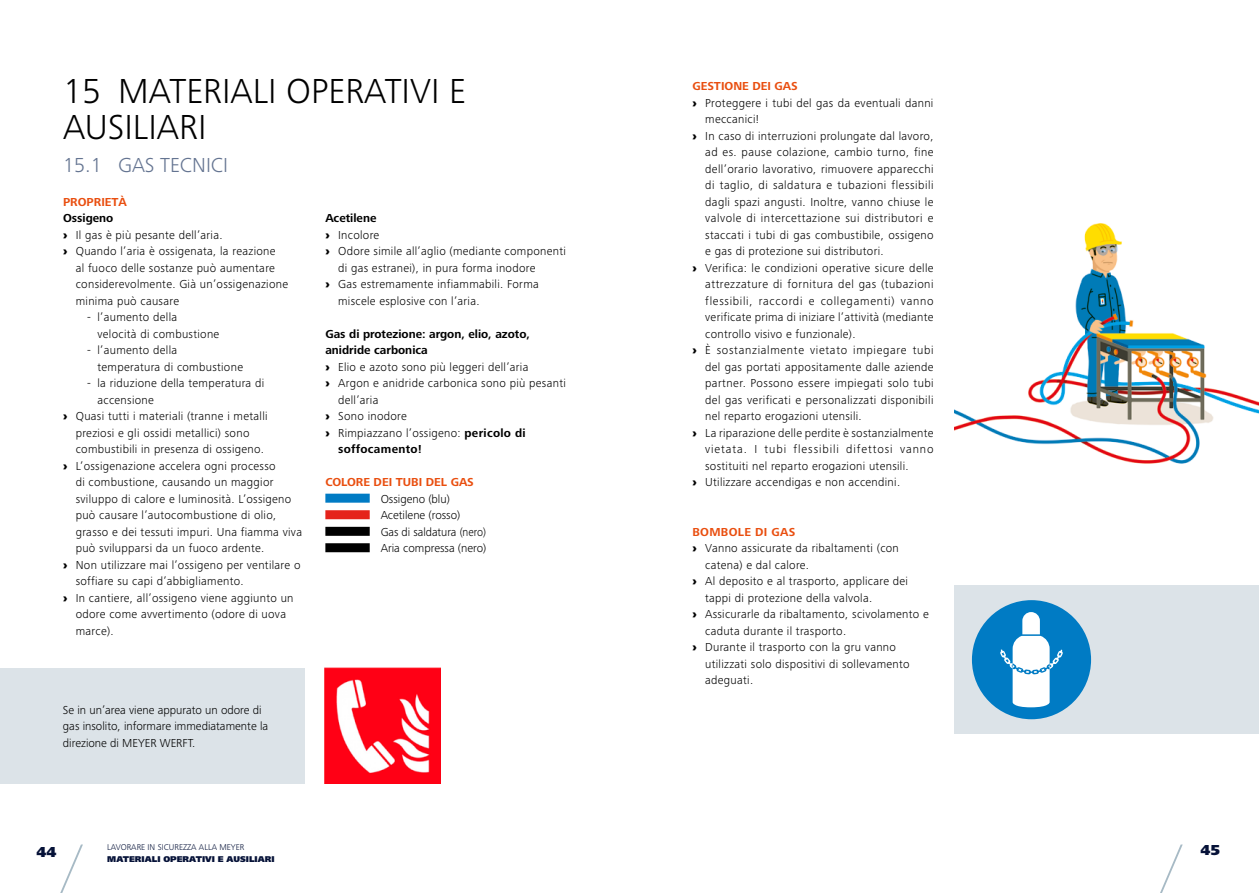
<style>
.page{position:relative;width:1259px;height:893px;background:#fff}
.page>*{position:absolute;margin:0;border:0;box-sizing:border-box;transform-origin:0 0}
.t1{font:300 36px/36px "Frutiger Next LTW1 G";color:#000}
.t2{font:300 21px "Frutiger Next LTW1 G";color:#647491}
.t3{font:900 15px "Frutiger Next LTW1 G";color:#061238}
.t4{font:300 12px/16.5px "Frutiger Next LTW1 G";letter-spacing:.025em;color:#000}
.t5{font:300 12px/16.5px "Frutiger Next LTW1 G";color:#000}
.t6{font:300 12px "Frutiger Next LTW1 G";letter-spacing:.045em;color:#000}
.t7{font:700 12px "Frutiger Next LTW1 G";color:#000}
.t8{font:700 12px "Frutiger Next LTW1 G";color:#e94e0f}
.t9{font:300 12px "Frutiger Next LTW1 G";letter-spacing:.06em;color:#000}
.t10{font:300 12px "Frutiger Next LTW1 G";letter-spacing:.055em;color:#000}
.t11{font:300 12px "Frutiger Next LTW1 G";letter-spacing:.075em;color:#000}
.t12{font:700 12px "Frutiger Next LTW1 G";letter-spacing:.025em;color:#000}
.t13{font:700 12px "Frutiger Next LTW1 G";letter-spacing:.025em;color:#e94e0f}
.t14{font:300 8.7px "Frutiger Next LTW1 G";color:#061238}
.t15{font:900 8.7px "Frutiger Next LTW1 G";color:#061238}
.s1{font-weight:900}
.s2{font-weight:700}
</style>
<div class="page">
<img style="left:325px;top:668px;width:115px;height:115px">
<div style="left:955px;top:585px;width:304px;height:149px;background:#dce3e8"></div>
<div style="left:972px;top:600px;width:119px;height:119px;background:#007bc4;border-radius:50%"></div>
<svg style="left:1000px;top:612px;width:62px;height:95px"></svg>
<div style="left:325px;top:494px;width:45px;height:9px;background:#007bc4"></div>
<div style="left:325px;top:510px;width:45px;height:9px;background:#e5231b"></div>
<div style="left:325px;top:543px;width:45px;height:9px;background:#000"></div>
<div style="left:325px;top:527px;width:45px;height:9px;background:#000"></div>
<div style="left:0;top:668px;width:304px;height:115px;background:#dce3e8"></div>
<img style="left:955px;top:223px;width:304px;height:241px">
<svg style="left:60px;top:844px;width:23px;height:49px"></svg>
<svg style="left:1160px;top:844px;width:22px;height:49px"></svg>
<h1 class="t1" style="left:63px;top:73px;width:404px">15 MATERIALI OPERATIVI E<br>AUSILIARI</h1>
<h2 class="t2" style="left:63px;top:153px;width:167px">15.1 GAS TECNICI</h2>
<p class="t8" style="left:63px;top:195px;width:66px">PROPRIETÀ</p>
<p class="t7" style="left:63px;top:212px;width:52px">Ossigeno</p>
<p class="t4" style="left:63px;top:227px;width:161px"><span class="s1">›</span> Il gas è più pesante dell’aria.</p>
<p class="t4" style="left:63px;top:243px;width:214px"><span class="s1">›</span> Quando l’aria è ossigenata, la reazione</p>
<p class="t4" style="left:76px;top:260px;width:201px">al fuoco delle sostanze può aumentare</p>
<p class="t4" style="left:76px;top:276px;width:214px">considerevolmente. Già un’ossigenazione</p>
<p class="t4" style="left:76px;top:293px;width:105px">minima può causare</p>
<p class="t4" style="left:97px;top:309px;width:123px;text-indent:-10px">- l’aumento della<br>velocità di combustione</p>
<p class="t4" style="left:97px;top:342px;width:147px;text-indent:-10px">- l’aumento della<br>temperatura di combustione</p>
<p class="t4" style="left:87px;top:375px;width:179px">- la riduzione della temperatura di</p>
<p class="t4" style="left:97px;top:392px;width:58px">accensione</p>
<p class="t4" style="left:63px;top:408px;width:206px"><span class="s1">›</span> Quasi tutti i materiali (tranne i metalli</p>
<p class="t4" style="left:76px;top:425px;width:175px">preziosi e gli ossidi metallici) sono</p>
<p class="t4" style="left:76px;top:441px;width:190px">combustibili in presenza di ossigeno.</p>
<p class="t4" style="left:63px;top:458px;width:214px"><span class="s1">›</span> L’ossigenazione accelera ogni processo</p>
<p class="t4" style="left:76px;top:474px;width:199px">di combustione, causando un maggior</p>
<p class="t4" style="left:76px;top:491px;width:217px">sviluppo di calore e luminosità. L’ossigeno</p>
<p class="t4" style="left:76px;top:507px;width:202px">può causare l’autocombustione di olio,</p>
<p class="t4" style="left:76px;top:524px;width:228px">grasso e dei tessuti impuri. Una fiamma viva</p>
<p class="t4" style="left:76px;top:540px;width:190px">può svilupparsi da un fuoco ardente.</p>
<p class="t4" style="left:63px;top:557px;width:239px"><span class="s1">›</span> Non utilizzare mai l’ossigeno per ventilare o</p>
<p class="t4" style="left:76px;top:573px;width:169px">soffiare su capi d’abbigliamento.</p>
<p class="t4" style="left:63px;top:590px;width:232px"><span class="s1">›</span> In cantiere, all’ossigeno viene aggiunto un</p>
<p class="t4" style="left:76px;top:606px;width:212px">odore come avvertimento (odore di uova</p>
<p class="t4" style="left:76px;top:623px;width:39px">marce).</p>
<p class="t7" style="left:325px;top:212px;width:53px">Acetilene</p>
<p class="t4" style="left:325px;top:227px;width:55px"><span class="s1">›</span> Incolore</p>
<p class="t4" style="left:325px;top:243px;width:242px"><span class="s1">›</span> Odore simile all’aglio (mediante componenti</p>
<p class="t4" style="left:338px;top:260px;width:199px">di gas estranei), in pura forma inodore</p>
<p class="t4" style="left:325px;top:276px;width:215px"><span class="s1">›</span> Gas estremamente infiammabili. Forma</p>
<p class="t4" style="left:338px;top:293px;width:143px">miscele esplosive con l’aria.</p>
<p class="t7" style="left:325px;top:327px;width:206px">Gas di protezione: argon, elio, azoto,</p>
<p class="t7" style="left:325px;top:344px;width:104px">anidride carbonica</p>
<p class="t4" style="left:325px;top:359px;width:204px"><span class="s1">›</span> Elio e azoto sono più leggeri dell’aria</p>
<p class="t4" style="left:325px;top:375px;width:242px"><span class="s1">›</span> Argon e anidride carbonica sono più pesanti</p>
<p class="t4" style="left:338px;top:392px;width:42px">dell’aria</p>
<p class="t4" style="left:325px;top:408px;width:83px"><span class="s1">›</span> Sono inodore</p>
<p class="t4" style="left:325px;top:425px;width:202px"><span class="s1">›</span> Rimpiazzano l’ossigeno: <span class="s2">pericolo di</span></p>
<p class="t12" style="left:338px;top:443px;width:85px">soffocamento!</p>
<p class="t8" style="left:325px;top:476px;width:150px">COLORE DEI TUBI DEL GAS</p>
<p class="t5" style="left:381px;top:491px;width:107px">Ossigeno (blu)<br>Acetilene (rosso)<br>Gas di saldatura (nero)<br>Aria compressa (nero)</p>
<p class="t5" style="left:63px;top:701px;width:207px">Se in un’area viene appurato un odore di gas insolito, informare immediatamente la direzione di MEYER WERFT.</p>
<p class="t8" style="left:692px;top:80px;width:107px">GESTIONE DEI GAS</p>
<p class="t4" style="left:692px;top:95px;width:242px"><span class="s1">›</span> Proteggere i tubi del gas da eventuali danni</p>
<p class="t4" style="left:705px;top:111px;width:55px">meccanici!</p>
<p class="t4" style="left:692px;top:128px;width:243px"><span class="s1">›</span> In caso di interruzioni prolungate dal lavoro,</p>
<p class="t4" style="left:705px;top:144px;width:230px">ad es. pause colazione, cambio turno, fine</p>
<p class="t4" style="left:705px;top:161px;width:230px">dell’orario lavorativo, rimuovere apparecchi</p>
<p class="t6" style="left:705px;top:179px;width:230px">di taglio, di saldatura e tubazioni flessibili</p>
<p class="t4" style="left:705px;top:194px;width:230px">dagli spazi angusti. Inoltre, vanno chiuse le</p>
<p class="t6" style="left:705px;top:212px;width:230px">valvole di intercettazione sui distributori e</p>
<p class="t4" style="left:705px;top:227px;width:230px">staccati i tubi di gas combustibile, ossigeno</p>
<p class="t4" style="left:705px;top:243px;width:180px">e gas di protezione sui distributori.</p>
<p class="t4" style="left:692px;top:260px;width:243px"><span class="s1">›</span> Verifica: le condizioni operative sicure delle</p>
<p class="t4" style="left:705px;top:276px;width:230px">attrezzature di fornitura del gas (tubazioni</p>
<p class="t9" style="left:705px;top:294px;width:230px">flessibili, raccordi e collegamenti) vanno</p>
<p class="t4" style="left:705px;top:309px;width:230px">verificate prima di iniziare l’attività (mediante</p>
<p class="t4" style="left:705px;top:326px;width:152px">controllo visivo e funzionale).</p>
<p class="t10" style="left:692px;top:344px;width:243px"><span class="s1">›</span> È sostanzialmente vietato impiegare tubi</p>
<p class="t4" style="left:705px;top:359px;width:230px">del gas portati appositamente dalle aziende</p>
<p class="t4" style="left:705px;top:375px;width:230px">partner. Possono essere impiegati solo tubi</p>
<p class="t4" style="left:705px;top:392px;width:230px">del gas verificati e personalizzati disponibili</p>
<p class="t4" style="left:705px;top:408px;width:158px">nel reparto erogazioni utensili.</p>
<p class="t4" style="left:692px;top:425px;width:243px"><span class="s1">›</span> La riparazione delle perdite è sostanzialmente</p>
<p class="t11" style="left:705px;top:443px;width:230px">vietata. I tubi flessibili difettosi vanno</p>
<p class="t4" style="left:705px;top:458px;width:205px">sostituiti nel reparto erogazioni utensili.</p>
<p class="t4" style="left:692px;top:474px;width:209px"><span class="s1">›</span> Utilizzare accendigas e non accendini.</p>
<p class="t13" style="left:692px;top:525px;width:104px">BOMBOLE DI GAS</p>
<p class="t4" style="left:692px;top:540px;width:208px"><span class="s1">›</span> Vanno assicurate da ribaltamenti (con</p>
<p class="t4" style="left:705px;top:557px;width:105px">catena) e dal calore.</p>
<p class="t4" style="left:692px;top:573px;width:217px"><span class="s1">›</span> Al deposito e al trasporto, applicare dei</p>
<p class="t4" style="left:705px;top:590px;width:169px">tappi di protezione della valvola.</p>
<p class="t4" style="left:692px;top:606px;width:238px"><span class="s1">›</span> Assicurarle da ribaltamento, scivolamento e</p>
<p class="t4" style="left:705px;top:623px;width:142px">caduta durante il trasporto.</p>
<p class="t4" style="left:692px;top:639px;width:205px"><span class="s1">›</span> Durante il trasporto con la gru vanno</p>
<p class="t4" style="left:705px;top:656px;width:206px">utilizzati solo dispositivi di sollevamento</p>
<p class="t4" style="left:705px;top:672px;width:49px">adeguati.</p>
<p class="t3" style="left:37px;top:843px;width:21px">44</p>
<p class="t14" style="left:107px;top:842px;width:139px">LAVORARE IN SICUREZZA ALLA MEYER</p>
<p class="t3" style="left:1200px;top:841px;width:21px">45</p>
<p class="t15" style="left:107px;top:855px;width:169px">MATERIALI OPERATIVI E AUSILIARI</p>
</div>
